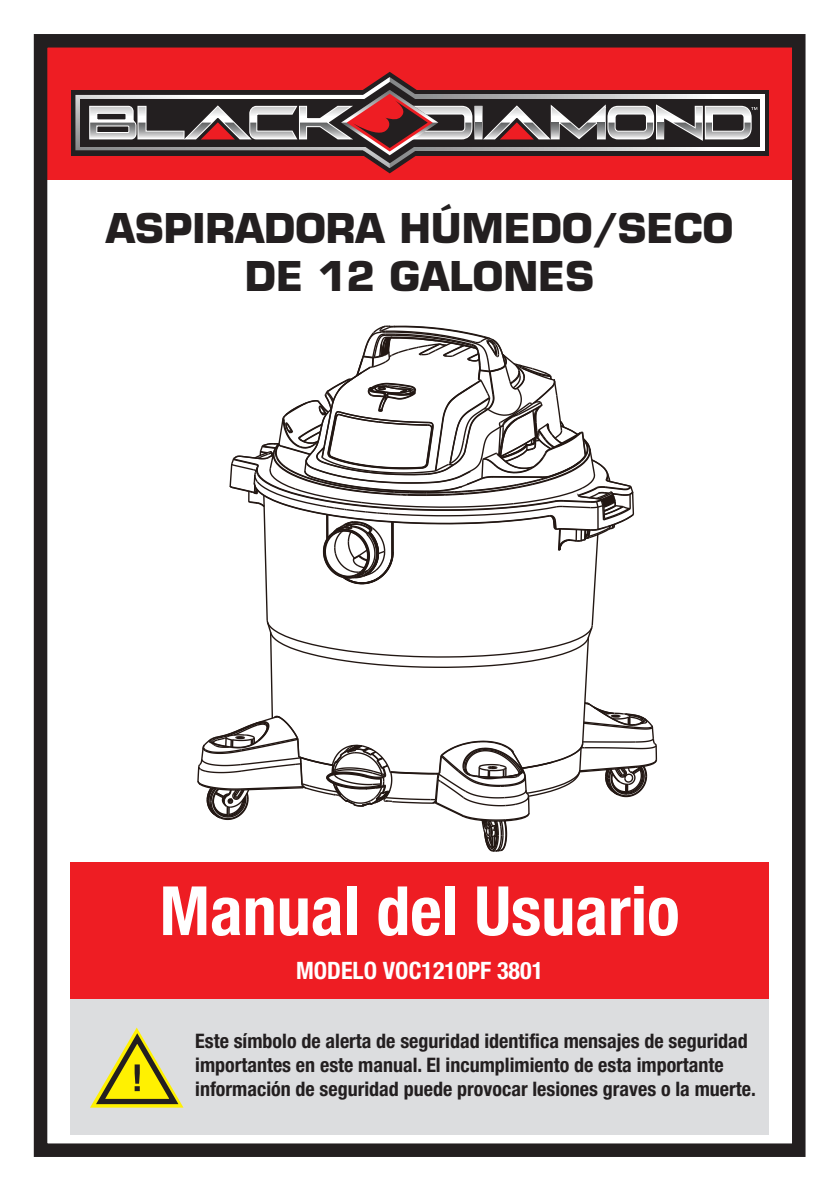
<style>
.page{position:relative;width:840px;height:1191px;background:#fff}
.page>*{position:absolute;margin:0;border:0;box-sizing:border-box;transform-origin:0 0}
.t1{font:700 condensed 68px "Helvetica Neue";color:#fff}
.t2{font:700 40px/48px "Eurostile";color:#231f20;text-align:center}
.t3{font:700 condensed 24px "Helvetica Neue";color:#fff}
.t4{font:700 condensed 20px/24px "Helvetica Neue";color:#231f20}
</style>
<div class="page">
<div style="left:38px;top:46px;width:762px;height:134px;background:#ee1d23"></div>
<div style="left:34px;top:34px;width:771px;height:1123px;border:14px solid #231f20"></div>
<svg style="left:75px;top:72px;width:689px;height:101px"></svg>
<div style="left:71px;top:888px;width:697px;height:246px;background:#dcdddf"></div>
<div style="left:71px;top:863px;width:697px;height:136px;background:#ee1d23"></div>
<svg style="left:90px;top:1027px;width:93px;height:80px"></svg>
<svg style="left:197px;top:325px;width:460px;height:527px"></svg>
<h2 class="t2" style="left:106px;top:204px;width:628px">ASPIRADORA HÚMEDO/SECO<br>DE 12 GALONES</h2>
<h1 class="t1" style="left:159px;top:869px;width:521px">Manual del Usuario</h1>
<p class="t3" style="left:296px;top:956px;width:248px">MODELO VOC1210PF 3801</p>
<p class="t4" style="left:195px;top:1029px;width:561px">Este símbolo de alerta de seguridad identifica mensajes de seguridad importantes en este manual. El incumplimiento de esta importante información de seguridad puede provocar lesiones graves o la muerte.</p>
</div>
